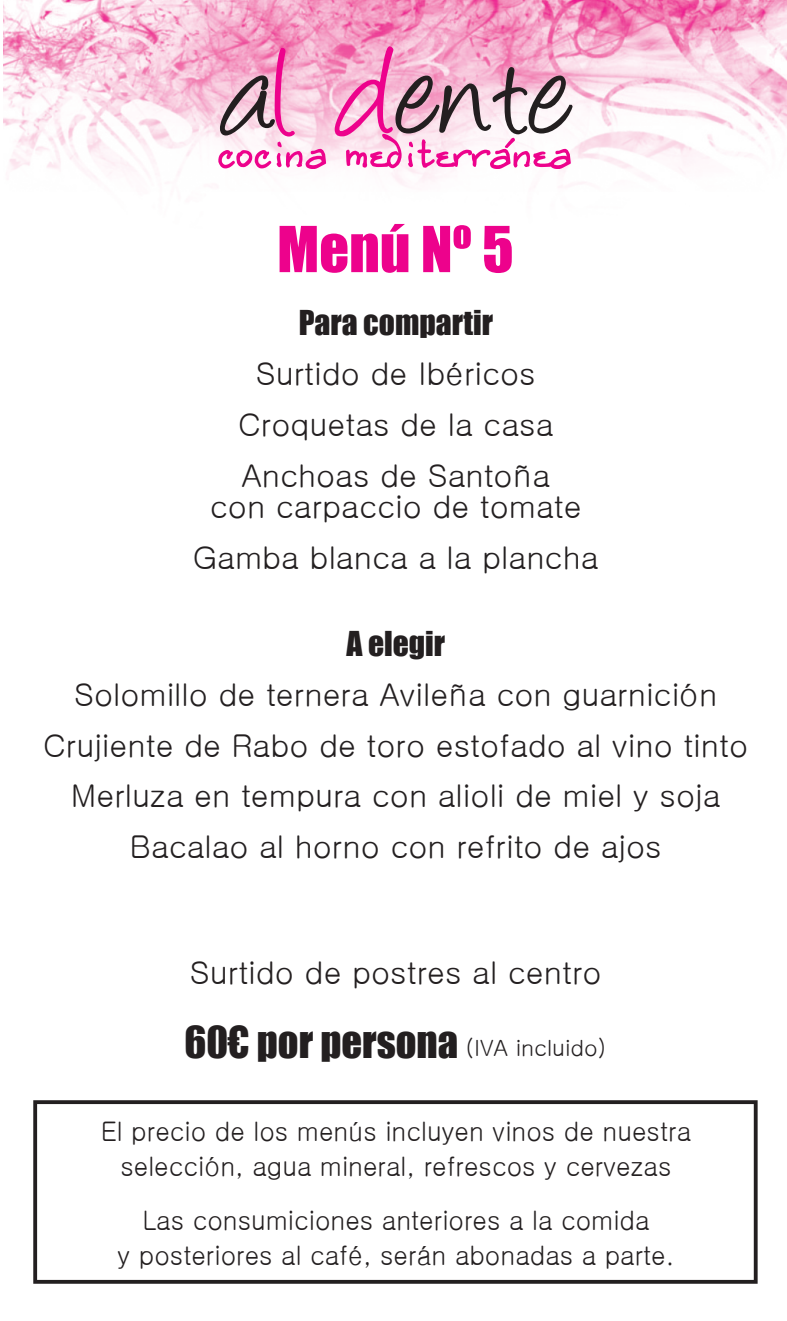
<style>
.page{position:relative;width:787px;height:1321px;background:#fff}
.page>*{position:absolute;margin:0;border:0;box-sizing:border-box;transform-origin:0 0}
.t1{font:58.5px "Impact";color:#ed028c}
.t2{font:40.5px "Impact";color:#231f20}
.t3{font:31.5px/50.6px "Gulim";color:#231f20;text-align:center}
.t4{font:31.5px "Impact";color:#231f20}
.t5{font:27px/35.3px "Gulim";color:#231f20;text-align:center;scale:.95 1}
.s1{font-family:"Gulim";font-size:22.5px}
</style>
<div class="page">
<img style="left:4px;top:0;width:783px;height:187px">
<svg style="left:218px;top:48px;width:108px;height:121px"></svg>
<svg style="left:335px;top:46px;width:238px;height:123px"></svg>
<div style="left:33px;top:1100px;width:725px;height:184px;background:#fff;border:4px solid #231f20"></div>
<h1 class="t1" style="left:277px;top:204px;width:238px">Menú Nº 5</h1>
<p class="t4" style="left:299px;top:298px;width:196px">Para compartir</p>
<p class="t3" style="left:238px;top:349px;width:317px">Surtido de Ibéricos<br>Croquetas de la casa<br>Anchoas de Santoña</p>
<p class="t3" style="left:193px;top:481px;width:407px">con carpaccio de tomate<br>Gamba blanca a la plancha</p>
<p class="t4" style="left:346px;top:619px;width:100px">A elegir</p>
<p class="t3" style="left:43px;top:670px;width:706px">Solomillo de ternera Avileña con guarnición Crujiente de Rabo de toro estofado al vino tinto Merluza en tempura con alioli de miel y soja Bacalao al horno con refrito de ajos</p>
<p class="t3" style="left:190px;top:948px;width:413px">Surtido de postres al centro</p>
<p class="t2" style="left:184px;top:1010px;width:423px">60€ por persona <span class="s1">(IVA incluido)</span></p>
<p class="t5" style="left:101px;top:1113px;width:623px">El precio de los menús incluyen vinos de nuestra selección, agua mineral, refrescos y cervezas</p>
<p class="t5" style="left:117px;top:1203px;width:588px">Las consumiciones anteriores a la comida<br>y posteriores al café, serán abonadas a parte.</p>
</div>
